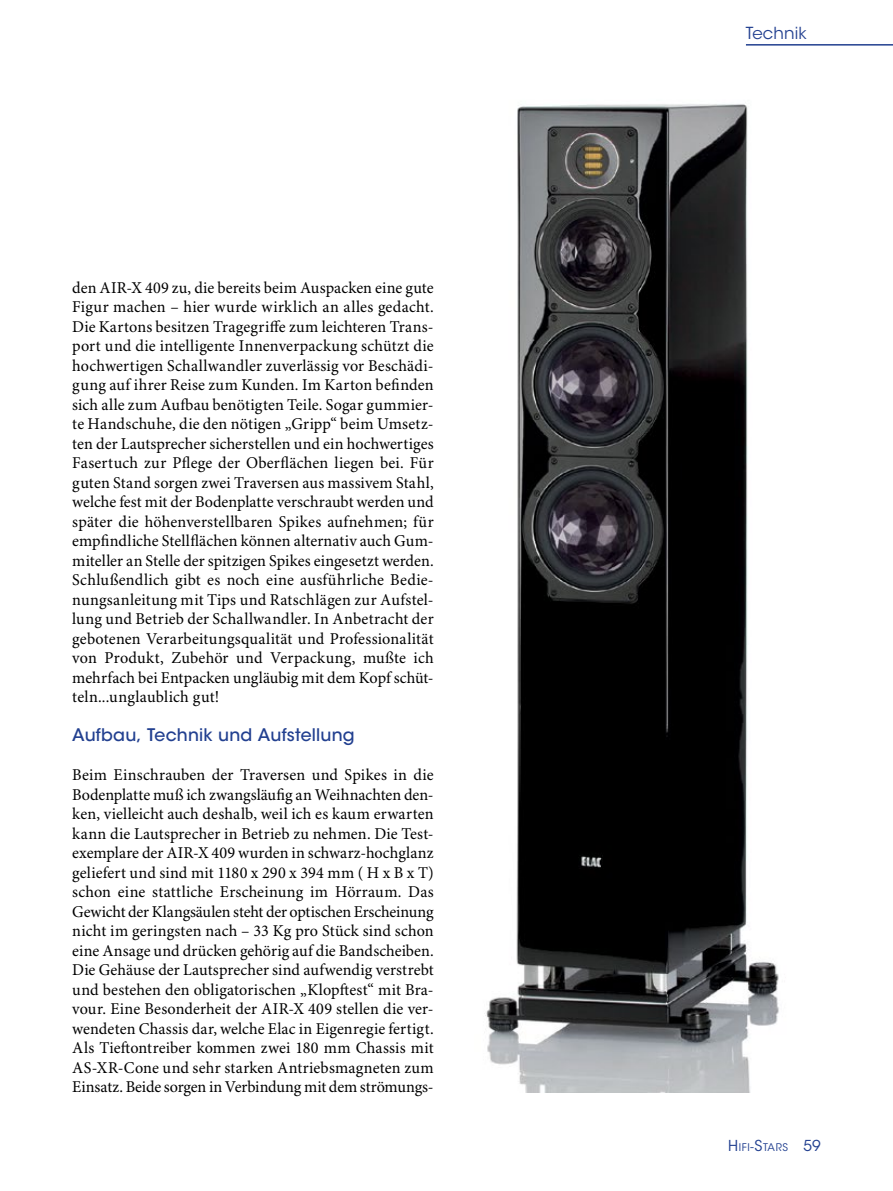
<style>
.page{position:relative;width:893px;height:1191px;background:#fff}
.page>*{position:absolute;margin:0;border:0;box-sizing:border-box;transform-origin:0 0}
.t1{font:500 17.25px "ITC Avant Garde Std";letter-spacing:.01em;color:#224090}
.t2{font:16.5px/19.5px "Minion Pro";color:#000;text-align:justify}
.t3{font:16.5px "ITC Avant Garde Std";letter-spacing:.01em;color:#224090}
.t4{font:15px "ITC Avant Garde Std";color:#224090}
.t5{font:10.5px "ITC Avant Garde Std";letter-spacing:.055em;color:#224090}
.s1{font-size:15px}
.s2{font-size:12px}
</style>
<div class="page">
<img style="left:484px;top:104px;width:295px;height:988px">
<hr style="left:746px;top:44px;width:147px;height:2px;background:#224090">
<p class="t2" style="left:72px;top:278px;width:363px">den AIR-X 409 zu, die bereits beim Auspacken eine gute Figur machen – hier wurde wirklich an alles gedacht.<br>Die Kartons besitzen Tragegriffe zum leichteren Trans&shy;port und die intelligente Innenverpackung schützt die hochwertigen Schallwandler zuverlässig vor Beschädi&shy;gung auf ihrer Reise zum Kunden. Im Karton befinden sich alle zum Aufbau benötigten Teile. Sogar gummier&shy;te Handschuhe, die den nötigen „Gripp“ beim Umsetz&shy;ten der Lautsprecher sicherstellen und ein hochwertiges Fasertuch zur Pflege der Oberflächen liegen bei. Für guten Stand sorgen zwei Traversen aus massivem Stahl, welche fest mit der Bodenplatte verschraubt werden und später die höhenverstellbaren Spikes aufnehmen; für empfindliche Stellflächen können alternativ auch Gum&shy;miteller an Stelle der spitzigen Spikes eingesetzt werden.<br>Schlußendlich gibt es noch eine ausführliche Bedie&shy;nungsanleitung mit Tips und Ratschlägen zur Aufstel&shy;lung und Betrieb der Schallwandler. In Anbetracht der gebotenen Verarbeitungsqualität und Professionalität von Produkt, Zubehör und Verpackung, mußte ich mehrfach bei Entpacken ungläubig mit dem Kopf schüt&shy;teln...unglaublich gut!</p>
<p class="t1" style="left:72px;top:724px;width:284px">Aufbau, Technik und Aufstellung</p>
<p class="t2" style="left:72px;top:766px;width:363px">Beim Einschrauben der Traversen und Spikes in die Bodenplatte muß ich zwangsläufig an Weihnachten den&shy;ken, vielleicht auch deshalb, weil ich es kaum erwarten kann die Lautsprecher in Betrieb zu nehmen. Die Test&shy;exemplare der AIR-X 409 wurden in schwarz-hochglanz geliefert und sind mit 1180 x 290 x 394 mm ( H x B x T) schon eine stattliche Erscheinung im Hörraum. Das Gewicht der Klangsäulen steht der optischen Erscheinung nicht im geringsten nach – 33 Kg pro Stück sind schon eine Ansage und drücken gehörig auf die Bandscheiben.<br>Die Gehäuse der Lautsprecher sind aufwendig verstrebt und bestehen den obligatorischen „Klopftest“ mit Bra&shy;vour. Eine Besonderheit der AIR-X 409 stellen die ver&shy;wendeten Chassis dar, welche Elac in Eigenregie fertigt.<br>Als Tieftontreiber kommen zwei 180 mm Chassis mit AS-XR-Cone und sehr starken Antriebsmagneten zum Einsatz. Beide sorgen in Verbindung mit dem strömungs-</p>
<p class="t3" style="left:746px;top:23px;width:62px">Technik</p>
<p class="t5" style="left:728px;top:1140px;width:61px"><span class="s1">H</span>IFI<span class="s2">-</span><span class="s1">S</span>TARS</p>
<p class="t4" style="left:803px;top:1136px;width:19px">59</p>
</div>
